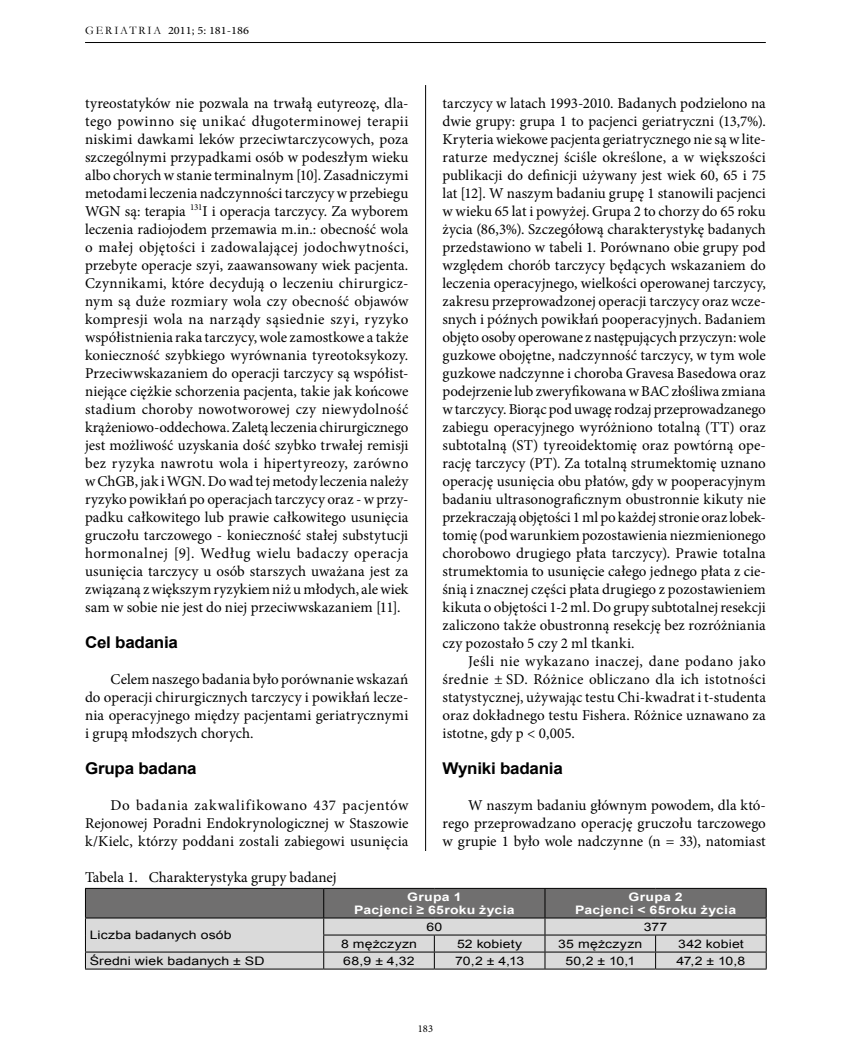
<style>
.page{position:relative;width:851px;height:1063px;background:#fff}
.page>*{position:absolute;margin:0;border:0;box-sizing:border-box;transform-origin:0 0}
.t1{font:700 16.2px "Arial";letter-spacing:-.015em;color:#000;scale:1.05 1}
.t2{font:15px/18px "Minion Pro";letter-spacing:.005em;color:#000;text-align:justify}
.t3{font:11.7px "Arial";letter-spacing:.01em;color:#000;scale:1.2 1}
.t4{font:700 11.7px/12.6px "Arial";letter-spacing:.02em;color:#fff;text-align:center;scale:1.2 1}
.t5{font:11.25px "Minion Pro";color:#000;scale:1.1 1}
.t6{font:10.5px "Minion Pro";color:#000}
.s1{font-family:"Garamond";font-size:11.55px}
</style>
<div class="page">
<hr style="left:425px;top:85px;width:1px;height:893px;background:#000">
<hr style="left:85px;top:42px;width:680px;height:1px;background:#000">
<div style="left:85px;top:851px;width:680px;height:127px;background:#fff"></div>
<svg style="left:85px;top:888px;width:681px;height:81px;background:#a8a8a8"></svg>
<hr style="left:85px;top:969px;width:239px;height:1px;background:#000">
<hr style="left:324px;top:969px;width:110px;height:1px;background:#000">
<hr style="left:434px;top:969px;width:111px;height:1px;background:#000">
<hr style="left:545px;top:969px;width:110px;height:1px;background:#000">
<hr style="left:655px;top:969px;width:111px;height:1px;background:#000">
<p class="t5" style="left:85px;top:23px;width:150px"><span class="s1">G E RI AT RI A</span> 2011; 5: 181-186</p>
<p class="t2" style="left:85px;top:94px;width:325px">tyreostatyków nie pozwala na trwałą eutyreozę, dla&shy;tego powinno się unikać długoterminowej terapii niskimi dawkami leków przeciwtarczycowych, poza szczególnymi przypadkami osób w podeszłym wieku albo chorych wstanie terminalnym [10]. Zasadniczymi metodami leczenia nadczynności tarczycy wprzebiegu WGN są: terapia <sup>131</sup>I i operacja tarczycy. Za wyborem leczenia radiojodem przemawia m.in.: obecność wola o małej objętości i zadowalającej jodochwytności, przebyte operacje szyi, zaawansowany wiek pacjenta.<br>Czynnikami, które decydują o leczeniu chirurgicz&shy;nym są duże rozmiary wola czy obecność objawów kompresji wola na narządy sąsiednie szyi, ryzyko współistnienia raka tarczycy, wole zamostkowe a także konieczność szybkiego wyrównania tyreotoksykozy.<br>Przeciwwskazaniem do operacji tarczycy są współist&shy;niejące ciężkie schorzenia pacjenta, takie jak końcowe stadium choroby nowotworowej czy niewydolność krążeniowo-oddechowa. Zaletą leczenia chirurgicznego jest możliwość uzyskania dość szybko trwałej remisji bez ryzyka nawrotu wola i hipertyreozy, zarówno w ChGB, jak i WGN. Do wad tej metody leczenia należy ryzyko powikłań po operacjach tarczycy oraz - w przy&shy;padku całkowitego lub prawie całkowitego usunięcia gruczołu tarczowego - konieczność stałej substytucji hormonalnej [9]. Według wielu badaczy operacja usunięcia tarczycy u osób starszych uważana jest za związaną zwiększym ryzykiem niż u młodych, ale wiek sam w sobie nie jest do niej przeciwwskazaniem [11].</p>
<p class="t1" style="left:85px;top:632px;width:90px">Cel badania</p>
<p class="t2" style="left:85px;top:670px;width:325px;text-indent:26px">Celem naszego badania było porównanie wskazań do operacji chirurgicznych tarczycy i powikłań lecze&shy;nia operacyjnego między pacjentami geriatrycznymi i grupą młodszych chorych.</p>
<p class="t1" style="left:85px;top:758px;width:108px">Grupa badana</p>
<p class="t2" style="left:85px;top:796px;width:325px;text-indent:26px">Do badania zakwalifikowano 437 pacjentów Rejonowej Poradni Endokrynologicznej w Staszowie k/Kielc, którzy poddani zostali zabiegowi usunięcia</p>
<p class="t2" style="left:85px;top:868px;width:253px">Tabela 1. Charakterystyka grupy badanej</p>
<p class="t2" style="left:442px;top:94px;width:325px">tarczycy w latach 1993-2010. Badanych podzielono na dwie grupy: grupa 1 to pacjenci geriatryczni (13,7%).<br>Kryteria wiekowe pacjenta geriatrycznego nie są w lite&shy;raturze medycznej ściśle określone, a w większości publikacji do definicji używany jest wiek 60, 65 i 75 lat [12]. W naszym badaniu grupę 1 stanowili pacjenci w wieku 65 lat i powyżej. Grupa 2 to chorzy do 65 roku życia (86,3%). Szczegółową charakterystykę badanych przedstawiono w tabeli 1. Porównano obie grupy pod względem chorób tarczycy będących wskazaniem do leczenia operacyjnego, wielkości operowanej tarczycy, zakresu przeprowadzonej operacji tarczycy oraz wcze&shy;snych i późnych powikłań pooperacyjnych. Badaniem objęto osoby operowane z następujących przyczyn: wole guzkowe obojętne, nadczynność tarczycy, w tym wole guzkowe nadczynne i choroba Gravesa Basedowa oraz podejrzenie lub zweryfikowana wBAC złośliwa zmiana wtarczycy. Biorąc pod uwagę rodzaj przeprowadzanego zabiegu operacyjnego wyróżniono totalną (TT) oraz subtotalną (ST) tyreoidektomię oraz powtórną ope&shy;rację tarczycy (PT). Za totalną strumektomię uznano operację usunięcia obu płatów, gdy w pooperacyjnym badaniu ultrasonograficznym obustronnie kikuty nie przekraczają objętości 1 ml po każdej stronie oraz lobek&shy;tomię (pod warunkiem pozostawienia niezmienionego chorobowo drugiego płata tarczycy). Prawie totalna strumektomia to usunięcie całego jednego płata z cie&shy;śnią i znacznej części płata drugiego z pozostawieniem kikuta o objętości 1-2 ml. Do grupy subtotalnej resekcji zaliczono także obustronną resekcję bez rozróżniania czy pozostało 5 czy 2 ml tkanki.</p>
<p class="t2" style="left:442px;top:652px;width:325px;text-indent:26px">Jeśli nie wykazano inaczej, dane podano jako średnie ± SD. Różnice obliczano dla ich istotności statystycznej, używając testu Chi-kwadrat i t-studenta oraz dokładnego testu Fishera. Różnice uznawano za istotne, gdy p &lt; 0,005.</p>
<p class="t1" style="left:442px;top:758px;width:116px">Wyniki badania</p>
<p class="t2" style="left:442px;top:796px;width:325px;text-indent:26px">W naszym badaniu głównym powodem, dla któ&shy;rego przeprowadzano operację gruczołu tarczowego w grupie 1 było wole nadczynne (n = 33), natomiast</p>
<p class="t3" style="left:90px;top:928px;width:120px">Liczba badanych osób</p>
<p class="t4" style="left:354px;top:891px;width:135px">Grupa 1<br>Pacjenci ≥ 65roku życia</p>
<p class="t4" style="left:575px;top:891px;width:136px">Grupa 2<br>Pacjenci &lt; 65roku życia</p>
<p class="t3" style="left:426px;top:919px;width:15px">60</p>
<p class="t3" style="left:643px;top:919px;width:21px">377</p>
<p class="t3" style="left:341px;top:936px;width:65px">8 mężczyzn</p>
<p class="t3" style="left:457px;top:936px;width:56px">52 kobiety</p>
<p class="t3" style="left:558px;top:936px;width:72px">35 mężczyzn</p>
<p class="t3" style="left:678px;top:936px;width:56px">342 kobiet</p>
<p class="t3" style="left:90px;top:953px;width:147px">Średni wiek badanych ± SD</p>
<p class="t3" style="left:343px;top:953px;width:61px">68,9 ± 4,32</p>
<p class="t3" style="left:455px;top:953px;width:59px">70,2 ± 4,13</p>
<p class="t3" style="left:565px;top:953px;width:60px">50,2 ± 10,1</p>
<p class="t3" style="left:676px;top:953px;width:59px">47,2 ± 10,8</p>
<p class="t6" style="left:418px;top:1022px;width:17px">183</p>
</div>
